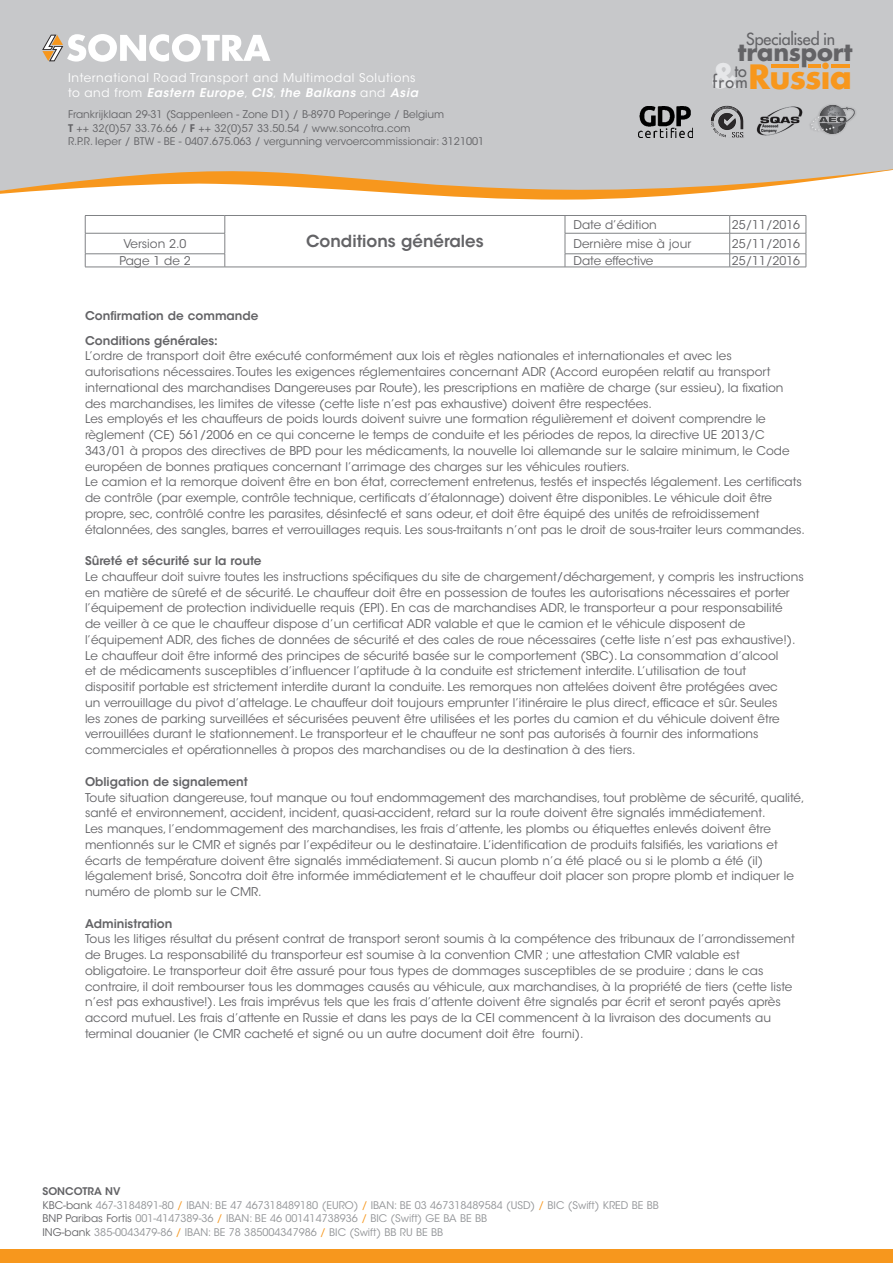
<style>
.page{position:relative;width:893px;height:1263px;background:#fff}
.page>*{position:absolute;margin:0;border:0;box-sizing:border-box;transform-origin:0 0}
.t1{font:700 32.7px "Futura";letter-spacing:-.025em;color:#f7971d}
.t2{font:700 24.45px "Futura";letter-spacing:-.005em;color:#636366}
.Normaal{font:600 16.5px "ITC Avant Garde Std";color:#636366}
.t3{font:16.35px "Futura";letter-spacing:-.01em;color:#636366}
.Normaal-2{font:12px/15.8px "ITC Avant Garde Std";color:#636366}
.Normaal-3{font:600 12px "ITC Avant Garde Std";color:#636366}
.t4{font:12px "ITC Avant Garde Std";letter-spacing:.05em;color:#fff}
.t5{font:italic 600 12px "ITC Avant Garde Std";letter-spacing:.05em;color:#fff}
.Normaal-4{font:10.5px/13.5px "ITC Avant Garde Std";color:#939598}
.Normaal-5{font:10.5px/13.5px "ITC Avant Garde Std";color:#636366}
.Normaal-6{font:600 10.5px "ITC Avant Garde Std";color:#636366}
.s1{font-weight:400;font-style:normal}
.s2{font-weight:600}
.s3{color:#e6e7e9}
.s4{color:#636366}
.s5{color:#f7971d}
</style>
<div class="page">
<div style="left:0;top:0;width:893px;height:159px;background:#c7c8ca"></div>
<svg style="left:0;top:159px;width:893px;height:41px"></svg>
<svg style="left:42px;top:34px;width:228px;height:28px"></svg>
<div style="left:0;top:1250px;width:893px;height:13px;background:#f7971d"></div>
<hr style="left:771px;top:64px;width:28px;height:3px;background:#f7971d">
<svg style="left:808px;top:64px;width:13px;height:3px"></svg>
<hr style="left:831px;top:64px;width:18px;height:3px;background:#f7971d">
<div style="left:809px;top:103px;width:48px;height:33px;background:#c7c8ca"></div>
<img style="left:810px;top:104px;width:47px;height:34px">
<img style="left:756px;top:106px;width:47px;height:30px">
<img style="left:709px;top:104px;width:37px;height:36px">
<hr style="left:85px;top:215px;width:140px;height:1px;background:#808285">
<hr style="left:225px;top:215px;width:340px;height:1px;background:#808285">
<hr style="left:225px;top:267px;width:340px;height:1px;background:#808285">
<hr style="left:565px;top:215px;width:165px;height:1px;background:#808285">
<hr style="left:730px;top:215px;width:76px;height:1px;background:#808285">
<svg style="left:85px;top:216px;width:1px;height:51px"></svg>
<hr style="left:85px;top:267px;width:140px;height:1px;background:#808285">
<svg style="left:806px;top:216px;width:1px;height:51px"></svg>
<hr style="left:565px;top:267px;width:165px;height:1px;background:#808285">
<hr style="left:730px;top:267px;width:76px;height:1px;background:#808285">
<hr style="left:85px;top:233px;width:140px;height:1px;background:#808285">
<hr style="left:565px;top:233px;width:165px;height:1px;background:#808285">
<hr style="left:730px;top:233px;width:76px;height:1px;background:#808285">
<hr style="left:85px;top:254px;width:140px;height:1px;background:#808285">
<svg style="left:225px;top:216px;width:1px;height:51px"></svg>
<hr style="left:565px;top:254px;width:165px;height:1px;background:#808285">
<svg style="left:565px;top:216px;width:1px;height:51px"></svg>
<hr style="left:730px;top:254px;width:76px;height:1px;background:#808285">
<svg style="left:729px;top:216px;width:1px;height:51px"></svg>
<img style="left:638px;top:106px;width:55px;height:32px">
<p class="t4" style="left:68px;top:71px;width:349px">International Road Transport and Multimodal Solutions</p>
<p class="t5" style="left:68px;top:85px;width:352px"><span class="s1">to and from</span> Eastern Europe<span class="s1">,</span> CIS<span class="s1">,</span> the Balkans <span class="s1">and</span> Asia</p>
<p class="Normaal-5" style="left:68px;top:108px;width:378px">Frankrijklaan 29-31 (Sappenleen - Zone D1) / B-8970 Poperinge / Belgium</p>
<p class="Normaal-5" style="left:68px;top:122px;width:418px"><span class="s2">T</span> ++ 32(0)57 33.76.66 / <span class="s2">F</span> ++ 32(0)57 33.50.54 / www.soncotra.com<br>R.P.R. Ieper / BTW - BE - 0407.675.063 / vergunning vervoercommissionair: 3121001</p>
<p class="t3" style="left:746px;top:29px;width:90px">Specialised in</p>
<p class="t2" style="left:738px;top:35px;width:116px">transport</p>
<p class="t3" style="left:713px;top:71px;width:37px">from</p>
<p class="t1" style="left:711px;top:54px;width:142px"><span class="s3">&amp;</span><sup>to</sup>Russia</p>
<p class="Normaal-2" style="left:573px;top:217px;width:85px">Date d’édition</p>
<p class="Normaal-2" style="left:732px;top:217px;width:70px">25/11/2016</p>
<p class="Normaal" style="left:306px;top:231px;width:179px">Conditions générales</p>
<p class="Normaal-2" style="left:124px;top:236px;width:64px">Version 2.0</p>
<p class="Normaal-2" style="left:573px;top:236px;width:119px">Dernière mise à jour</p>
<p class="Normaal-2" style="left:732px;top:236px;width:70px">25/11/2016</p>
<p class="Normaal-2" style="left:119px;top:253px;width:73px">Page 1 de 2</p>
<p class="Normaal-2" style="left:573px;top:253px;width:82px">Date effective</p>
<p class="Normaal-2" style="left:732px;top:253px;width:70px">25/11/2016</p>
<p class="Normaal-3" style="left:85px;top:308px;width:175px">Confirmation de commande</p>
<p class="Normaal-3" style="left:85px;top:333px;width:134px">Conditions générales:</p>
<p class="Normaal-2" style="left:85px;top:348px;width:700px">L’ordre de transport doit être exécuté conformément aux lois et règles nationales et internationales et avec les autorisations nécessaires. Toutes les exigences réglementaires concernant ADR (Accord européen relatif au transport international des marchandises Dangereuses par Route), les prescriptions en matière de charge (sur essieu), la fixation des marchandises, les limites de vitesse (cette liste n’est pas exhaustive) doivent être respectées.</p>
<p class="Normaal-2" style="left:85px;top:411px;width:706px">Les employés et les chauffeurs de poids lourds doivent suivre une formation régulièrement et doivent comprendre le règlement (CE) 561/2006 en ce qui concerne le temps de conduite et les périodes de repos, la directive UE 2013/C 343/01 à propos des directives de BPD pour les médicaments, la nouvelle loi allemande sur le salaire minimum, le Code européen de bonnes pratiques concernant l’arrimage des charges sur les véhicules routiers.</p>
<p class="Normaal-2" style="left:85px;top:474px;width:721px">Le camion et la remorque doivent être en bon état, correctement entretenus, testés et inspectés légalement. Les certificats de contrôle (par exemple, contrôle technique, certificats d’étalonnage) doivent être disponibles. Le véhicule doit être propre, sec, contrôlé contre les parasites, désinfecté et sans odeur, et doit être équipé des unités de refroidissement étalonnées, des sangles, barres et verrouillages requis. Les sous-traitants n’ont pas le droit de sous-traiter leurs commandes.</p>
<p class="Normaal-3" style="left:85px;top:553px;width:178px">Sûreté et sécurité sur la route</p>
<p class="Normaal-2" style="left:85px;top:569px;width:720px">Le chauffeur doit suivre toutes les instructions spécifiques du site de chargement/déchargement, y compris les instructions en matière de sûreté et de sécurité. Le chauffeur doit être en possession de toutes les autorisations nécessaires et porter l’équipement de protection individuelle requis (EPI). En cas de marchandises ADR, le transporteur a pour responsabilité<br>de veiller à ce que le chauffeur dispose d’un certificat ADR valable et que le camion et le véhicule disposent de l’équipement ADR, des fiches de données de sécurité et des cales de roue nécessaires (cette liste n’est pas exhaustive!).<br>Le chauffeur doit être informé des principes de sécurité basée sur le comportement (SBC). La consommation d’alcool<br>et de médicaments susceptibles d’influencer l’aptitude à la conduite est strictement interdite. L’utilisation de tout<br>dispositif portable est strictement interdite durant la conduite. Les remorques non attelées doivent être protégées avec<br>un verrouillage du pivot d’attelage. Le chauffeur doit toujours emprunter l’itinéraire le plus direct, efficace et sûr. Seules<br>les zones de parking surveillées et sécurisées peuvent être utilisées et les portes du camion et du véhicule doivent être verrouillées durant le stationnement. Le transporteur et le chauffeur ne sont pas autorisés à fournir des informations commerciales et opérationnelles à propos des marchandises ou de la destination à des tiers.</p>
<p class="Normaal-3" style="left:85px;top:774px;width:164px">Obligation de signalement</p>
<p class="Normaal-2" style="left:85px;top:789px;width:721px">Toute situation dangereuse, tout manque ou tout endommagement des marchandises, tout problème de sécurité, qualité, santé et environnement, accident, incident, quasi-accident, retard sur la route doivent être signalés immédiatement.</p>
<p class="Normaal-2" style="left:85px;top:821px;width:710px">Les manques, l’endommagement des marchandises, les frais d’attente, les plombs ou étiquettes enlevés doivent être mentionnés sur le CMR et signés par l’expéditeur ou le destinataire. L’identification de produits falsifiés, les variations et écarts de température doivent être signalés immédiatement. Si aucun plomb n’a été placé ou si le plomb a été (il) légalement brisé, Soncotra doit être informée immédiatement et le chauffeur doit placer son propre plomb et indiquer le numéro de plomb sur le CMR.</p>
<p class="Normaal-3" style="left:85px;top:915px;width:89px">Administration</p>
<p class="Normaal-2" style="left:85px;top:931px;width:711px">Tous les litiges résultat du présent contrat de transport seront soumis à la compétence des tribunaux de l’arrondissement de Bruges. La responsabilité du transporteur est soumise à la convention CMR ; une attestation CMR valable est obligatoire. Le transporteur doit être assuré pour tous types de dommages susceptibles de se produire ; dans le cas contraire, il doit rembourser tous les dommages causés au véhicule, aux marchandises, à la propriété de tiers (cette liste n’est pas exhaustive!). Les frais imprévus tels que les frais d’attente doivent être signalés par écrit et seront payés après accord mutuel. Les frais d’attente en Russie et dans les pays de la CEI commencent à la livraison des documents au terminal douanier (le CMR cacheté et signé ou un autre document doit être fourni).</p>
<p class="Normaal-6" style="left:43px;top:1184px;width:80px">SONCOTRA NV</p>
<p class="Normaal-4" style="left:43px;top:1198px;width:618px"><span class="s4">KBC-bank</span> 467-3184891-80 <span class="s5">/</span> IBAN: BE 47 467318489180 (EURO) <span class="s5">/</span> IBAN: BE 03 467318489584 (USD) <span class="s5">/</span> BIC (Swift) KRED BE BB</p>
<p class="Normaal-4" style="left:43px;top:1212px;width:446px"><span class="s4">BNP Paribas Fortis</span> 001-4147389-36 <span class="s5">/</span> IBAN: BE 46 001414738936 <span class="s5">/</span> BIC (Swift) GE BA BE BB<br><span class="s4">ING-bank</span> 385-0043479-86 <span class="s5">/</span> IBAN: BE 78 385004347986 <span class="s5">/</span> BIC (Swift) BB RU BE BB</p>
</div>
